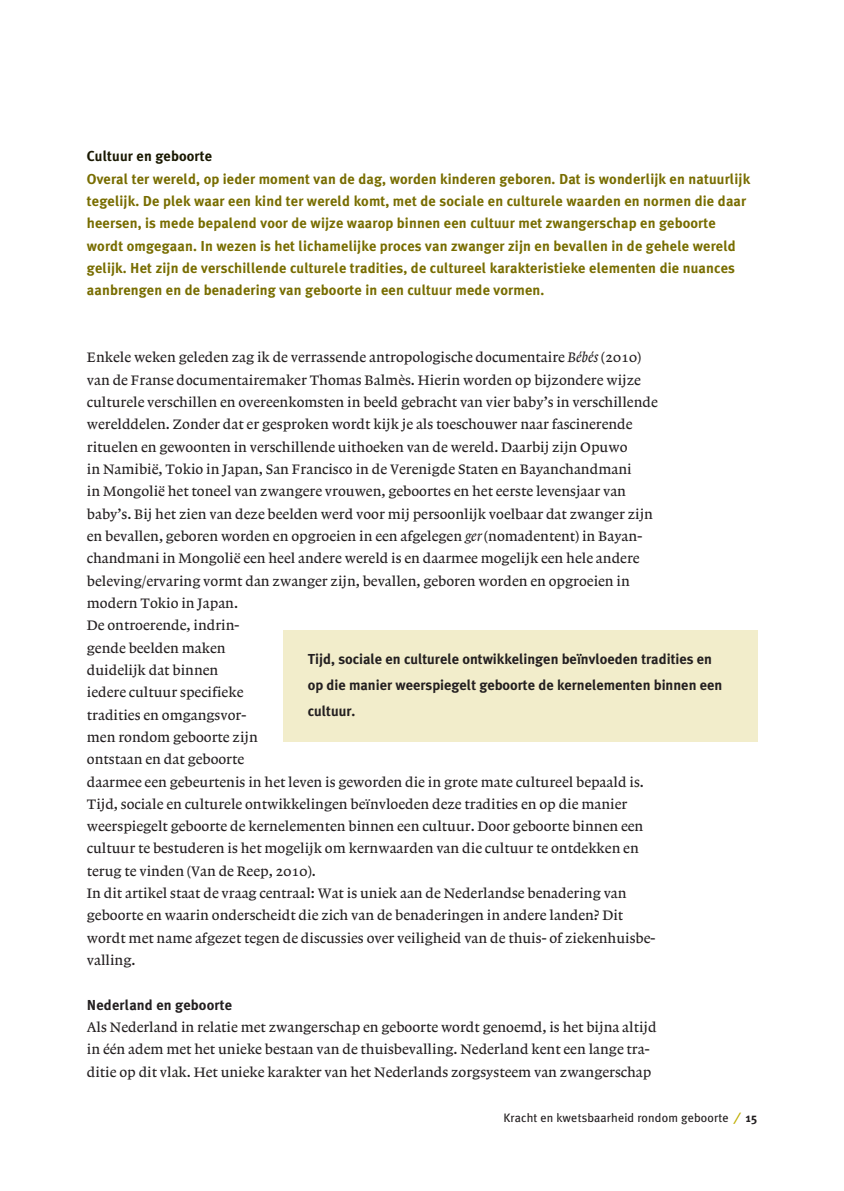
<style>
.page{position:relative;width:844px;height:1191px;background:#fff}
.page>*{position:absolute;margin:0;border:0;box-sizing:border-box;transform-origin:0 0}
.t1{font:500 14.35px/22.4px "Lexicon No 1 Roman A";color:#231f20}
.t2{font:700 14.35px/22.4px "Meta Plus";letter-spacing:.01em;color:#786d00}
.t3{font:700 14.35px/26.2px "Meta Plus";color:#231f20}
.t4{font:700 14.35px "Meta Plus";letter-spacing:.01em;color:#191800}
.t5{font:12.25px "Meta Plus";letter-spacing:.01em;color:#231f20}
.s1{font-family:"Lexicon No 1 Italic A"}
.s2{font-weight:700;color:#bfae02}
.s3{font-weight:700}
</style>
<div class="page">
<div style="left:283px;top:630px;width:473px;height:112px;background:#f2edcb"></div>
<p class="t4" style="left:87px;top:148px;width:127px">Cultuur en geboorte</p>
<p class="t2" style="left:87px;top:167px;width:664px">Overal ter wereld, op ieder moment van de dag, worden kinderen geboren. Dat is wonderlijk en natuurlijk tegelijk. De plek waar een kind ter wereld komt, met de sociale en culturele waarden en normen die daar heersen, is mede bepalend voor de wijze waarop binnen een cultuur met zwangerschap en geboorte wordt omgegaan. In wezen is het lichamelijke proces van zwanger zijn en bevallen in de gehele wereld gelijk. Het zijn de verschillende culturele tradities, de cultureel karakteristieke elementen die nuances aanbrengen en de benadering van geboorte in een cultuur mede vormen.</p>
<p class="t1" style="left:87px;top:346px;width:572px">Enkele weken geleden zag ik de verrassende antropologische documentaire <span class="s1">Bébés</span> (2010) van de Franse documentairemaker Thomas Balmès. Hierin worden op bijzondere wijze culturele verschillen en overeenkomsten in beeld gebracht van vier baby’s in verschillende werelddelen. Zonder dat er gesproken wordt kijk je als toeschouwer naar fascinerende rituelen en gewoonten in verschillende uithoeken van de wereld. Daarbij zijn Opuwo<br>in Namibië, Tokio in Japan, San Francisco in de Verenigde Staten en Bayanchandmani<br>in Mongolië het toneel van zwangere vrouwen, geboortes en het eerste levensjaar van baby’s. Bij het zien van deze beelden werd voor mij persoonlijk voelbaar dat zwanger zijn en bevallen, geboren worden en opgroeien in een afgelegen <span class="s1">ger</span> (nomadentent) in Bayan&shy;chandmani in Mongolië een heel andere wereld is en daarmee mogelijk een hele andere beleving/ervaring vormt dan zwanger zijn, bevallen, geboren worden en opgroeien in modern Tokio in Japan.<br>De ontroerende, indrin-<br>gende beelden maken<br>duidelijk dat binnen<br>iedere cultuur specifieke<br>tradities en omgangsvor-<br>men rondom geboorte zijn<br>ontstaan en dat geboorte<br>daarmee een gebeurtenis in het leven is geworden die in grote mate cultureel bepaald is.<br>Tijd, sociale en culturele ontwikkelingen beïnvloeden deze tradities en op die manier weerspiegelt geboorte de kernelementen binnen een cultuur. Door geboorte binnen een cultuur te bestuderen is het mogelijk om kernwaarden van die cultuur te ontdekken en terug te vinden (Van de Reep, 2010).<br>In dit artikel staat de vraag centraal: Wat is uniek aan de Nederlandse benadering van geboorte en waarin onderscheidt die zich van de benaderingen in andere landen? Dit wordt met name afgezet tegen de discussies over veiligheid van de thuis- of ziekenhuisbe&shy;valling.</p>
<p class="t3" style="left:87px;top:991px;width:147px">Nederland en geboorte</p>
<p class="t1" style="left:87px;top:1016px;width:571px">Als Nederland in relatie met zwangerschap en geboorte wordt genoemd, is het bijna altijd in één adem met het unieke bestaan van de thuisbevalling. Nederland kent een lange tra&shy;ditie op dit vlak. Het unieke karakter van het Nederlands zorgsysteem van zwangerschap</p>
<p class="t3" style="left:308px;top:645px;width:416px">Tijd, sociale en culturele ontwikkelingen beïnvloeden tradities en op die manier weerspiegelt geboorte de kernelementen binnen een cultuur.</p>
<p class="t5" style="left:503px;top:1110px;width:255px">Kracht en kwetsbaarheid rondom geboorte <span class="s2">⁄</span> <span class="s3">15</span></p>
</div>
